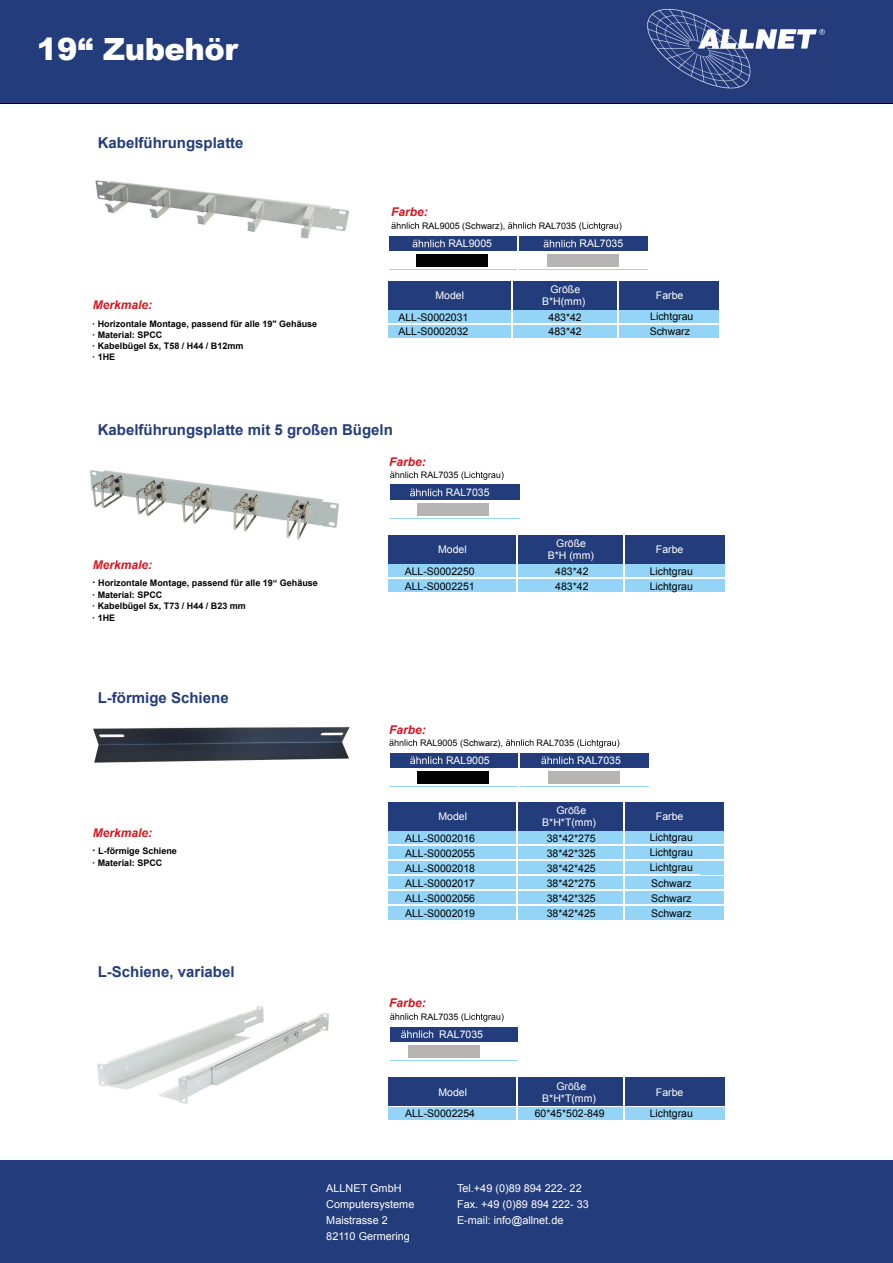
<style>
.page{position:relative;width:893px;height:1263px;background:#fff}
.page>*{position:absolute;margin:0;border:0;box-sizing:border-box;transform-origin:0 0}
.t1{font:900 30.6px "Arial";letter-spacing:-.015em;color:#fff}
.t2{font:700 15px "Arial";color:#233c7b}
.t3{font:italic 700 12px "Arial";color:#d11721}
.t4{font:10.8px "Arial";color:#fff}
.t5{font:10.5px/15px "Arial";color:#020203}
.t6{font:10.5px/12px "Arial";color:#fff;text-align:center}
.t7{font:700 9px/11.4px "Arial";color:#020203}
.t8{font:9px "Arial";color:#020203}
.s1{font-size:10.5px}
</style>
<div class="page">
<img style="left:90px;top:470px;width:249px;height:70px">
<img style="left:97px;top:1006px;width:232px;height:98px">
<div style="left:0;top:1161px;width:893px;height:102px;background:#233c7b"></div>
<div style="left:0;top:0;width:893px;height:104px;background:#233c7b"></div>
<hr style="left:0;top:104px;width:893px;height:1px;background:#020203">
<img style="left:647px;top:8px;width:178px;height:81px">
<div style="left:388px;top:310px;width:332px;height:28px;background:#94d4f6"></div>
<div style="left:389px;top:236px;width:258px;height:15px;background:#233c7b"></div>
<div style="left:390px;top:752px;width:258px;height:16px;background:#233c7b"></div>
<div style="left:388px;top:281px;width:332px;height:29px;background:#233c7b"></div>
<hr style="left:389px;top:270px;width:258px;height:1px;background:#94d4f6">
<hr style="left:390px;top:786px;width:258px;height:1px;background:#94d4f6">
<svg style="left:391px;top:222px;width:28px;height:7px"></svg>
<svg style="left:508px;top:222px;width:28px;height:7px"></svg>
<svg style="left:579px;top:222px;width:42px;height:9px"></svg>
<svg style="left:389px;top:739px;width:28px;height:7px"></svg>
<svg style="left:506px;top:739px;width:27px;height:7px"></svg>
<svg style="left:577px;top:739px;width:42px;height:9px"></svg>
<hr style="left:518px;top:236px;width:1px;height:34px;background:#fff">
<hr style="left:518px;top:752px;width:2px;height:35px;background:#fff">
<hr style="left:511px;top:276px;width:2px;height:62px;background:#fff">
<hr style="left:387px;top:324px;width:411px;height:1px;background:#fff">
<hr style="left:618px;top:276px;width:1px;height:62px;background:#fff">
<hr style="left:719px;top:276px;width:1px;height:62px;background:#fff">
<svg style="left:413px;top:240px;width:32px;height:7px"></svg>
<svg style="left:410px;top:756px;width:32px;height:8px"></svg>
<svg style="left:544px;top:240px;width:32px;height:7px"></svg>
<svg style="left:541px;top:756px;width:32px;height:8px"></svg>
<svg style="left:416px;top:254px;width:72px;height:12px"></svg>
<svg style="left:417px;top:771px;width:71px;height:12px"></svg>
<svg style="left:547px;top:254px;width:72px;height:12px"></svg>
<svg style="left:548px;top:771px;width:71px;height:12px"></svg>
<img style="left:93px;top:726px;width:257px;height:37px">
<div style="left:390px;top:485px;width:129px;height:15px;background:#233c7b"></div>
<hr style="left:390px;top:518px;width:129px;height:1px;background:#94d4f6">
<svg style="left:390px;top:471px;width:28px;height:7px"></svg>
<svg style="left:461px;top:471px;width:43px;height:9px"></svg>
<svg style="left:410px;top:489px;width:32px;height:7px"></svg>
<svg style="left:417px;top:503px;width:71px;height:12px"></svg>
<div style="left:389px;top:831px;width:336px;height:44px;background:#94d4f6"></div>
<div style="left:389px;top:802px;width:336px;height:29px;background:#233c7b"></div>
<hr style="left:388px;top:845px;width:337px;height:1px;background:#fff">
<hr style="left:388px;top:860px;width:337px;height:1px;background:#fff">
<div style="left:389px;top:876px;width:336px;height:43px;background:#94d4f6"></div>
<hr style="left:388px;top:889px;width:337px;height:1px;background:#fff">
<hr style="left:388px;top:904px;width:337px;height:1px;background:#fff">
<hr style="left:623px;top:802px;width:1px;height:119px;background:#fff">
<hr style="left:724px;top:802px;width:2px;height:117px;background:#fff">
<hr style="left:516px;top:802px;width:2px;height:119px;background:#fff">
<div style="left:389px;top:1107px;width:336px;height:14px;background:#94d4f6"></div>
<div style="left:390px;top:1026px;width:128px;height:16px;background:#233c7b"></div>
<div style="left:389px;top:1077px;width:336px;height:29px;background:#233c7b"></div>
<hr style="left:390px;top:1060px;width:128px;height:1px;background:#94d4f6">
<svg style="left:390px;top:1013px;width:28px;height:7px"></svg>
<svg style="left:461px;top:1013px;width:43px;height:9px"></svg>
<hr style="left:388px;top:1120px;width:416px;height:1px;background:#fff">
<hr style="left:623px;top:1077px;width:1px;height:44px;background:#fff">
<svg style="left:401px;top:1030px;width:32px;height:8px"></svg>
<svg style="left:408px;top:1045px;width:71px;height:12px"></svg>
<hr style="left:516px;top:1077px;width:2px;height:44px;background:#fff">
<img style="left:95px;top:180px;width:254px;height:59px">
<div style="left:388px;top:564px;width:337px;height:29px;background:#94d4f6"></div>
<div style="left:388px;top:535px;width:337px;height:29px;background:#233c7b"></div>
<hr style="left:388px;top:578px;width:338px;height:1px;background:#fff">
<hr style="left:516px;top:535px;width:1px;height:60px;background:#fff">
<hr style="left:623px;top:535px;width:1px;height:58px;background:#fff">
<h1 class="t1" style="left:37px;top:27px;width:203px">19“ Zubehör</h1>
<h2 class="t2" style="left:98px;top:133px;width:147px">Kabelführungsplatte</h2>
<p class="t3" style="left:93px;top:297px;width:61px">Merkmale:</p>
<p class="t7" style="left:92px;top:318px;width:226px;line-height:10.9px">· Horizontale Montage, passend für alle 19" Gehäuse · Material: SPCC<br>· Kabelbügel 5x, T58 / H44 / B12mm</p>
<p class="t7" style="left:92px;top:352px;width:25px">· 1HE</p>
<p class="t3" style="left:391px;top:204px;width:38px">Farbe:</p>
<p class="t8" style="left:422px;top:220px;width:85px">RAL9005 (Schwarz),</p>
<p class="t8" style="left:539px;top:220px;width:39px">RAL7035</p>
<p class="t6" style="left:448px;top:238px;width:45px">RAL9005</p>
<p class="t6" style="left:579px;top:238px;width:45px">RAL7035</p>
<p class="t6" style="left:542px;top:284px;width:45px">Größe<br>B*H(mm)</p>
<p class="t6" style="left:435px;top:290px;width:30px">Model</p>
<p class="t6" style="left:656px;top:289px;width:29px">Farbe</p>
<p class="t5" style="left:398px;top:310px;width:72px">ALL-S0002031<br>ALL-S0002032</p>
<p class="t5" style="left:549px;top:310px;width:35px">483*42<br>483*42</p>
<p class="t5" style="left:650px;top:309px;width:45px">Lichtgrau<br>Schwarz</p>
<h2 class="t2" style="left:98px;top:420px;width:297px">Kabelführungsplatte mit 5 großen Bügeln</h2>
<p class="t3" style="left:93px;top:557px;width:61px">Merkmale:</p>
<p class="t7" style="left:92px;top:578px;width:227px"><span class="s1">·</span> Horizontale Montage, passend für alle 19“ Gehäuse · Material: SPCC<br>· Kabelbügel 5x, T73 / H44 / B23 mm<br>· 1HE</p>
<p class="t3" style="left:389px;top:454px;width:38px">Farbe:</p>
<p class="t8" style="left:421px;top:469px;width:39px">RAL7035</p>
<p class="t6" style="left:446px;top:487px;width:45px">RAL7035</p>
<p class="t6" style="left:438px;top:544px;width:30px">Model</p>
<p class="t6" style="left:548px;top:538px;width:48px">Größe<br>B*H (mm)</p>
<p class="t5" style="left:405px;top:564px;width:72px">ALL-S0002250<br>ALL-S0002251</p>
<p class="t5" style="left:555px;top:564px;width:35px">483*42<br>483*42</p>
<p class="t6" style="left:656px;top:544px;width:29px">Farbe</p>
<p class="t5" style="left:650px;top:563px;width:45px">Lichtgrau<br>Lichtgrau</p>
<h2 class="t2" style="left:98px;top:687px;width:132px">L-förmige Schiene</h2>
<p class="t3" style="left:93px;top:825px;width:61px">Merkmale:</p>
<p class="t7" style="left:92px;top:846px;width:86px"><span class="s1">·</span> L-förmige Schiene · Material: SPCC</p>
<h2 class="t2" style="left:98px;top:961px;width:138px">L-Schiene, variabel</h2>
<p class="t3" style="left:389px;top:721px;width:38px">Farbe:</p>
<p class="t8" style="left:420px;top:737px;width:85px">RAL9005 (Schwarz),</p>
<p class="t8" style="left:537px;top:737px;width:39px">RAL7035</p>
<p class="t6" style="left:446px;top:754px;width:45px">RAL9005</p>
<p class="t6" style="left:577px;top:754px;width:45px">RAL7035</p>
<p class="t6" style="left:542px;top:805px;width:55px">Größe<br>B*H*T(mm)</p>
<p class="t6" style="left:438px;top:811px;width:30px">Model</p>
<p class="t6" style="left:656px;top:811px;width:29px">Farbe</p>
<p class="t5" style="left:405px;top:830px;width:72px;text-align:justify">ALL-S0002016<br>ALL-S0002055<br>ALL-S0002018</p>
<p class="t5" style="left:547px;top:831px;width:51px;text-align:justify">38*42*275<br>38*42*325<br>38*42*425</p>
<p class="t5" style="left:650px;top:830px;width:45px">Lichtgrau</p>
<p class="t5" style="left:650px;top:845px;width:45px">Lichtgrau<br>Lichtgrau</p>
<p class="t5" style="left:405px;top:875px;width:72px;text-align:justify">ALL-S0002017<br>ALL-S0002056<br>ALL-S0002019</p>
<p class="t5" style="left:547px;top:876px;width:51px;text-align:justify">38*42*275<br>38*42*325<br>38*42*425</p>
<p class="t5" style="left:651px;top:875px;width:42px;text-align:justify">Schwarz Schwarz Schwarz</p>
<p class="t3" style="left:389px;top:995px;width:38px">Farbe:</p>
<p class="t8" style="left:421px;top:1011px;width:39px">RAL7035</p>
<p class="t6" style="left:439px;top:1028px;width:45px">RAL7035</p>
<p class="t6" style="left:542px;top:1080px;width:55px">Größe<br>B*H*T(mm)</p>
<p class="t6" style="left:438px;top:1086px;width:30px">Model</p>
<p class="t6" style="left:656px;top:1086px;width:29px">Farbe</p>
<p class="t5" style="left:405px;top:1106px;width:72px">ALL-S0002254</p>
<p class="t5" style="left:535px;top:1106px;width:72px">60*45*502-849</p>
<p class="t5" style="left:650px;top:1106px;width:45px">Lichtgrau</p>
<p class="t4" style="left:326px;top:1181px;width:77px">ALLNET GmbH</p>
<p class="t4" style="left:457px;top:1181px;width:126px">Tel.+49 (0)89 894 222- 22</p>
<p class="t4" style="left:326px;top:1197px;width:90px">Computersysteme</p>
<p class="t4" style="left:457px;top:1197px;width:133px">Fax. +49 (0)89 894 222- 33</p>
<p class="t4" style="left:326px;top:1213px;width:63px">Maistrasse 2</p>
<p class="t4" style="left:457px;top:1213px;width:108px">E-mail: info@allnet.de</p>
<p class="t4" style="left:326px;top:1229px;width:85px">82110 Germering</p>
</div>
